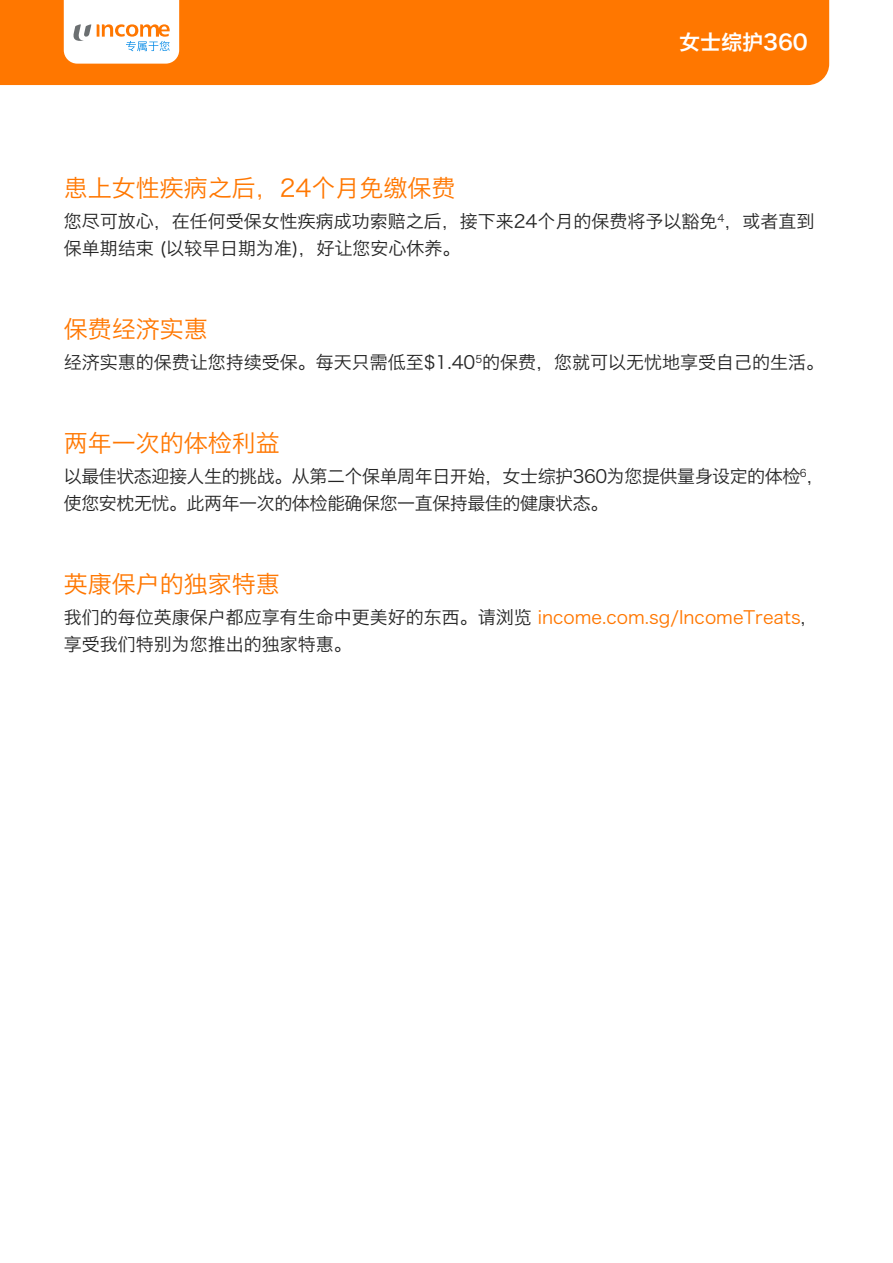
<style>
.page{position:relative;width:893px;height:1263px;background:#fff}
.page>*{position:absolute;margin:0;border:0;box-sizing:border-box;transform-origin:0 0}
.t1{font:24px "Hiragino Sans GB W3";color:#f70}
.t2{font:21px "Hiragino Sans GB W6";color:#fff}
.t3{font:18px/27px "Hiragino Sans GB W3";color:#242424}
.t4{font:18px/27px "Hiragino Sans GB W3";letter-spacing:-.025em;color:#242424}
.s1{color:#f70}
</style>
<div class="page">
<div style="left:0;top:0;width:829px;height:85px;background:#f70"></div>
<svg style="left:64px;top:0;width:115px;height:64px"></svg>
<p class="t2" style="left:679px;top:29px;width:130px">女士综护360</p>
<h1 class="t1" style="left:64px;top:173px;width:393px">患上女性疾病之后，24个月免缴保费</h1>
<p class="t3" style="left:64px;top:208px;width:752px">您尽可放心，在任何受保女性疾病成功索赔之后，接下来24个月的保费将予以豁免<sup>4</sup>，或者直到保单期结束 (以较早日期为准)，好让您安心休养。</p>
<h1 class="t1" style="left:64px;top:314px;width:145px">保费经济实惠</h1>
<p class="t3" style="left:64px;top:349px;width:762px">经济实惠的保费让您持续受保。每天只需低至$1.40<sup>5</sup>的保费，您就可以无忧地享受自己的生活。</p>
<h1 class="t1" style="left:64px;top:428px;width:217px">两年一次的体检利益</h1>
<p class="t4" style="left:64px;top:463px;width:762px">以最佳状态迎接人生的挑战。从第二个保单周年日开始，女士综护360为您提供量身设定的体检<sup>6</sup>，使您安枕无忧。此两年一次的体检能确保您一直保持最佳的健康状态。</p>
<h1 class="t1" style="left:64px;top:569px;width:217px">英康保户的独家特惠</h1>
<p class="t3" style="left:64px;top:604px;width:743px">我们的每位英康保户都应享有生命中更美好的东西。请浏览 <span class="s1">income.com.sg/IncomeTreats</span>,享受我们特别为您推出的独家特惠。</p>
</div>
